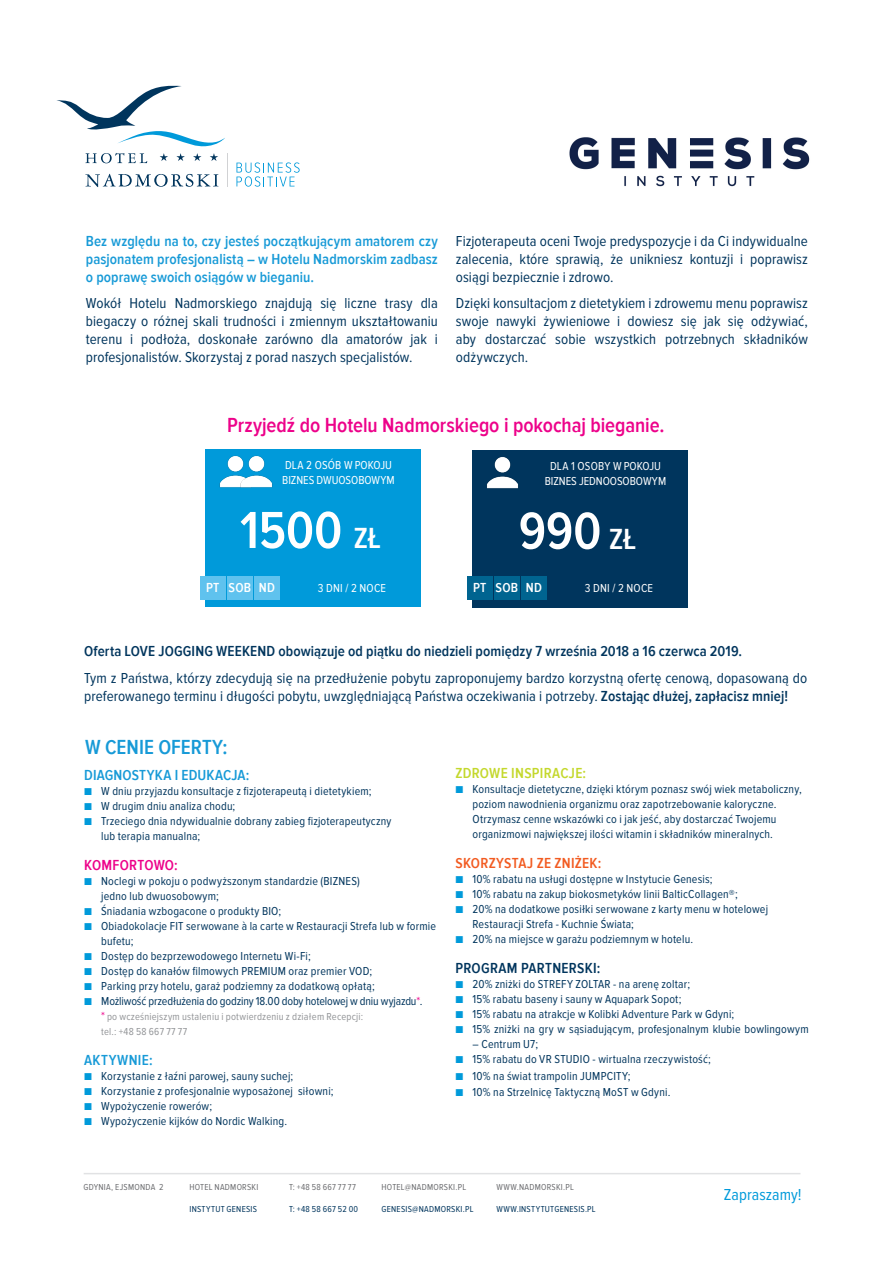
<style>
.page{position:relative;width:893px;height:1263px;background:#fff}
.page>*{position:absolute;margin:0;border:0;box-sizing:border-box;transform-origin:0 0}
.t1{font:600 54px "Proxima Nova Cond";letter-spacing:-.005em;color:#fff}
.t2{font:600 21px "Proxima Nova Cond";letter-spacing:-.005em;color:#ed028a}
.t3{font:600 21px "Proxima Nova Cond";color:#179ad7}
.t4{font:16.5px "Proxima Nova Cond";color:#009ada}
.t5{font:15px/18px "Proxima Nova Cond";letter-spacing:.005em;color:#00355d;text-align:justify}
.t6{font:600 15px/18px "Proxima Nova Cond";letter-spacing:.005em;color:#179ad7;text-align:justify}
.t7{font:600 15px "Proxima Nova Cond";letter-spacing:.01em;color:#00355d}
.t8{font:600 15px "Proxima Nova Cond";letter-spacing:.02em;color:#f25b21}
.t9{font:600 15px "Proxima Nova Cond";letter-spacing:.02em;color:#c4d82d}
.t10{font:600 15px "Proxima Nova Cond";letter-spacing:.015em;color:#ed028a}
.t11{font:600 15px "Proxima Nova Cond";letter-spacing:.025em;color:#179ad7}
.t12{font:600 13.5px "Proxima Nova Cond";letter-spacing:.015em;color:#fff}
.t13{font:12px/15px "Proxima Nova Cond";letter-spacing:.015em;color:#00355d}
.t14{font:12px/14.4px "Proxima Nova Cond";color:#fff;text-align:center}
.t15{font:12px "Proxima Nova Cond";letter-spacing:-.01em;color:#00355d}
.t16{font:10.5px/15px "Proxima Nova Cond";letter-spacing:.02em;color:#939598}
.t17{font:9px "Proxima Nova Cond";letter-spacing:.03em;color:#6c6d70}
.t18{font:9px "Proxima Nova Cond";letter-spacing:.03em;color:#00355d}
.s1{font-size:30px}
.s2{font-weight:600}
.s3{color:#009ada}
.s4{color:#ed028a}
.s5{font-size:12px;color:#ed028a}
</style>
<div class="page">
<svg style="left:85px;top:174px;width:133px;height:13px"></svg>
<svg style="left:56px;top:85px;width:169px;height:78px"></svg>
<hr style="left:227px;top:153px;width:1px;height:33px;background:#d1d2d4">
<svg style="left:236px;top:162px;width:64px;height:25px"></svg>
<hr style="left:84px;top:1173px;width:716px;height:1px;background:#e1e2e4">
<div style="left:472px;top:450px;width:216px;height:158px;background:#00355d"></div>
<img style="left:486px;top:457px;width:33px;height:32px">
<div style="left:467px;top:577px;width:26px;height:23px;background:#006490"></div>
<div style="left:494px;top:577px;width:26px;height:23px;background:#006490"></div>
<div style="left:521px;top:577px;width:26px;height:23px;background:#006490"></div>
<div style="left:205px;top:449px;width:216px;height:158px;background:#009ada"></div>
<img style="left:219px;top:456px;width:14px;height:32px">
<div style="left:200px;top:576px;width:26px;height:23px;background:#5fc2ee"></div>
<div style="left:227px;top:576px;width:26px;height:23px;background:#5fc2ee"></div>
<div style="left:254px;top:576px;width:26px;height:23px;background:#5fc2ee"></div>
<img style="left:569px;top:137px;width:241px;height:50px">
<img style="left:233px;top:455px;width:40px;height:33px">
<p class="t6" style="left:86px;top:232px;width:353px">Bez względu na to, czy jesteś początkującym amatorem czy pasjonatem profesjonalistą – w Hotelu Nadmorskim zadbasz o poprawę swoich osiągów w bieganiu.</p>
<p class="t5" style="left:86px;top:295px;width:354px">Wokół Hotelu Nadmorskiego znajdują się liczne trasy dla biegaczy o różnej skali trudności i zmiennym ukształtowaniu terenu i podłoża, doskonałe zarówno dla amatorów jak i profesjonalistów. Skorzystaj z porad naszych specjalistów.</p>
<p class="t5" style="left:456px;top:232px;width:354px">Fizjoterapeuta oceni Twoje predyspozycje i da Ci indywidualne zalecenia, które sprawią, że unikniesz kontuzji i poprawisz osiągi bezpiecznie i zdrowo.</p>
<p class="t5" style="left:456px;top:295px;width:354px">Dzięki konsultacjom z dietetykiem i zdrowemu menu poprawisz swoje nawyki żywieniowe i dowiesz się jak się odżywiać, aby dostarczać sobie wszystkich potrzebnych składników odżywczych.</p>
<h2 class="t2" style="left:227px;top:413px;width:439px">Przyjedź do Hotelu Nadmorskiego i pokochaj bieganie.</h2>
<p class="t14" style="left:282px;top:459px;width:114px;text-align:left">DLA 2 OSÓB W POKOJU<br>BIZNES DWUOSOBOWYM</p>
<p class="t14" style="left:545px;top:459px;width:123px">DLA 1 OSOBY W POKOJU<br>BIZNES JEDNOOSOBOWYM</p>
<h1 class="t1" style="left:240px;top:500px;width:143px">1500 <span class="s1">ZŁ</span></h1>
<h1 class="t1" style="left:519px;top:501px;width:119px">990 <span class="s1">ZŁ</span></h1>
<p class="t12" style="left:206px;top:580px;width:70px">PT SOB ND</p>
<p class="t14" style="left:318px;top:581px;width:70px">3 DNI / 2 NOCE</p>
<p class="t12" style="left:473px;top:580px;width:70px">PT SOB ND</p>
<p class="t14" style="left:585px;top:581px;width:70px">3 DNI / 2 NOCE</p>
<p class="t7" style="left:84px;top:643px;width:659px">Oferta LOVE JOGGING WEEKEND obowiązuje od piątku do niedzieli pomiędzy 7 września 2018 a 16 czerwca 2019.</p>
<p class="t5" style="left:84px;top:669px;width:725px">Tym z Państwa, którzy zdecydują się na przedłużenie pobytu zaproponujemy bardzo korzystną ofertę cenową, dopasowaną do preferowanego terminu i długości pobytu, uwzględniającą Państwa oczekiwania i potrzeby. <span class="s2">Zostając dłużej, zapłacisz mniej!</span></p>
<h2 class="t3" style="left:85px;top:736px;width:144px">W CENIE OFERTY:</h2>
<p class="t6" style="left:84px;top:766px;width:167px">DIAGNOSTYKA I EDUKACJA:</p>
<p class="t13" style="left:84px;top:783px;width:289px"><span class="s3">■</span> W dniu przyjazdu konsultacje z fizjoterapeutą i dietetykiem;</p>
<p class="t13" style="left:84px;top:798px;width:153px"><span class="s3">■</span> W drugim dniu analiza chodu;</p>
<p class="t13" style="left:101px;top:813px;width:292px;text-indent:-17px"><span class="s3">■</span> Trzeciego dnia ndywidualnie dobrany zabieg fizjoterapeutyczny lub terapia manualna;</p>
<p class="t10" style="left:84px;top:856px;width:95px">KOMFORTOWO:</p>
<p class="t13" style="left:101px;top:873px;width:260px;text-indent:-17px"><span class="s3">■</span> Noclegi w pokoju o podwyższonym standardzie (BIZNES) jedno lub dwuosobowym;</p>
<p class="t13" style="left:84px;top:903px;width:199px"><span class="s3">■</span> Śniadania wzbogacone o produkty BIO;</p>
<p class="t13" style="left:101px;top:918px;width:336px;text-indent:-17px"><span class="s3">■</span> Obiadokolacje FIT serwowane à la carte w Restauracji Strefa lub w formie bufetu;</p>
<p class="t13" style="left:84px;top:948px;width:228px"><span class="s3">■</span> Dostęp do bezprzewodowego Internetu Wi-Fi;</p>
<p class="t13" style="left:84px;top:963px;width:290px"><span class="s3">■</span> Dostęp do kanałów filmowych PREMIUM oraz premier VOD;</p>
<p class="t13" style="left:84px;top:978px;width:292px"><span class="s3">■</span> Parking przy hotelu, garaż podziemny za dodatkową opłatą;</p>
<p class="t15" style="left:84px;top:994px;width:340px"><span class="s3">■</span> Możliwość przedłużenia do godziny 18.00 doby hotelowej w dniu wyjazdu<span class="s4">*</span>.</p>
<p class="t16" style="left:101px;top:1009px;width:263px"><span class="s5">*</span> po wcześniejszym ustaleniu i potwierdzeniu z działem Recepcji: tel.: +48 58 667 77 77</p>
<p class="t11" style="left:84px;top:1051px;width:70px">AKTYWNIE:</p>
<p class="t13" style="left:84px;top:1068px;width:211px"><span class="s3">■</span> Korzystanie z łaźni parowej, sauny suchej;</p>
<p class="t13" style="left:84px;top:1083px;width:251px"><span class="s3">■</span> Korzystanie z profesjonalnie wyposażonej siłowni;</p>
<p class="t13" style="left:84px;top:1098px;width:130px"><span class="s3">■</span> Wypożyczenie rowerów;</p>
<p class="t13" style="left:84px;top:1113px;width:205px"><span class="s3">■</span> Wypożyczenie kijków do Nordic Walking.</p>
<p class="t9" style="left:455px;top:765px;width:132px">ZDROWE INSPIRACJE:</p>
<p class="t13" style="left:472px;top:782px;width:331px;text-indent:-17px"><span class="s3">■</span> Konsultacje dietetyczne, dzięki którym poznasz swój wiek metaboliczny, poziom nawodnienia organizmu oraz zapotrzebowanie kaloryczne.<br>Otrzymasz cenne wskazówki co i jak jeść, aby dostarczać Twojemu organizmowi największej ilości witamin i składników mineralnych.</p>
<p class="t8" style="left:455px;top:855px;width:148px">SKORZYSTAJ ZE ZNIŻEK:</p>
<p class="t13" style="left:455px;top:872px;width:259px"><span class="s3">■</span> 10% rabatu na usługi dostępne w Instytucie Genesis;</p>
<p class="t13" style="left:455px;top:887px;width:284px"><span class="s3">■</span> 10% rabatu na zakup biokosmetyków linii BalticCollagen®;</p>
<p class="t13" style="left:472px;top:902px;width:297px;text-indent:-17px"><span class="s3">■</span> 20% na dodatkowe posiłki serwowane z karty menu w hotelowej<br>Restauracji Strefa - Kuchnie Świata;</p>
<p class="t13" style="left:455px;top:932px;width:239px"><span class="s3">■</span> 20% na miejsce w garażu podziemnym w hotelu.</p>
<p class="t7" style="left:455px;top:960px;width:147px">PROGRAM PARTNERSKI:</p>
<p class="t13" style="left:455px;top:977px;width:236px"><span class="s3">■</span> 20% zniżki do STREFY ZOLTAR - na arenę zoltar;</p>
<p class="t13" style="left:455px;top:992px;width:227px"><span class="s3">■</span> 15% rabatu baseny i sauny w Aquapark Sopot;</p>
<p class="t13" style="left:455px;top:1007px;width:280px"><span class="s3">■</span> 15% rabatu na atrakcje w Kolibki Adventure Park w Gdyni;</p>
<p class="t13" style="left:455px;top:1022px;width:355px"><span class="s3">■</span> 15% zniżki na gry w sąsiadującym, profesjonalnym klubie bowlingowym</p>
<p class="t13" style="left:472px;top:1037px;width:67px">– Centrum U7;</p>
<p class="t13" style="left:455px;top:1052px;width:257px"><span class="s3">■</span> 15% rabatu do VR STUDIO - wirtualna rzeczywistość;</p>
<p class="t13" style="left:455px;top:1069px;width:177px"><span class="s3">■</span> 10% na świat trampolin JUMPCITY;</p>
<p class="t13" style="left:455px;top:1085px;width:217px"><span class="s3">■</span> 10% na Strzelnicę Taktyczną MoST w Gdyni.</p>
<p class="t17" style="left:496px;top:1182px;width:79px">WWW.NADMORSKI.PL</p>
<p class="t17" style="left:83px;top:1182px;width:82px">GDYNIA, EJSMONDA 2</p>
<p class="t17" style="left:289px;top:1182px;width:68px">T: +48 58 667 77 77</p>
<p class="t17" style="left:381px;top:1182px;width:86px">HOTEL@NADMORSKI.PL</p>
<p class="t17" style="left:189px;top:1182px;width:70px">HOTEL NADMORSKI</p>
<p class="t18" style="left:189px;top:1204px;width:69px">INSTYTUT GENESIS</p>
<p class="t18" style="left:289px;top:1204px;width:71px">T: +48 58 667 52 00</p>
<p class="t18" style="left:381px;top:1204px;width:94px">GENESIS@NADMORSKI.PL</p>
<p class="t18" style="left:496px;top:1204px;width:101px">WWW.INSTYTUTGENESIS.PL</p>
<h3 class="t4" style="left:724px;top:1186px;width:79px">Zapraszamy!</h3>
</div>
